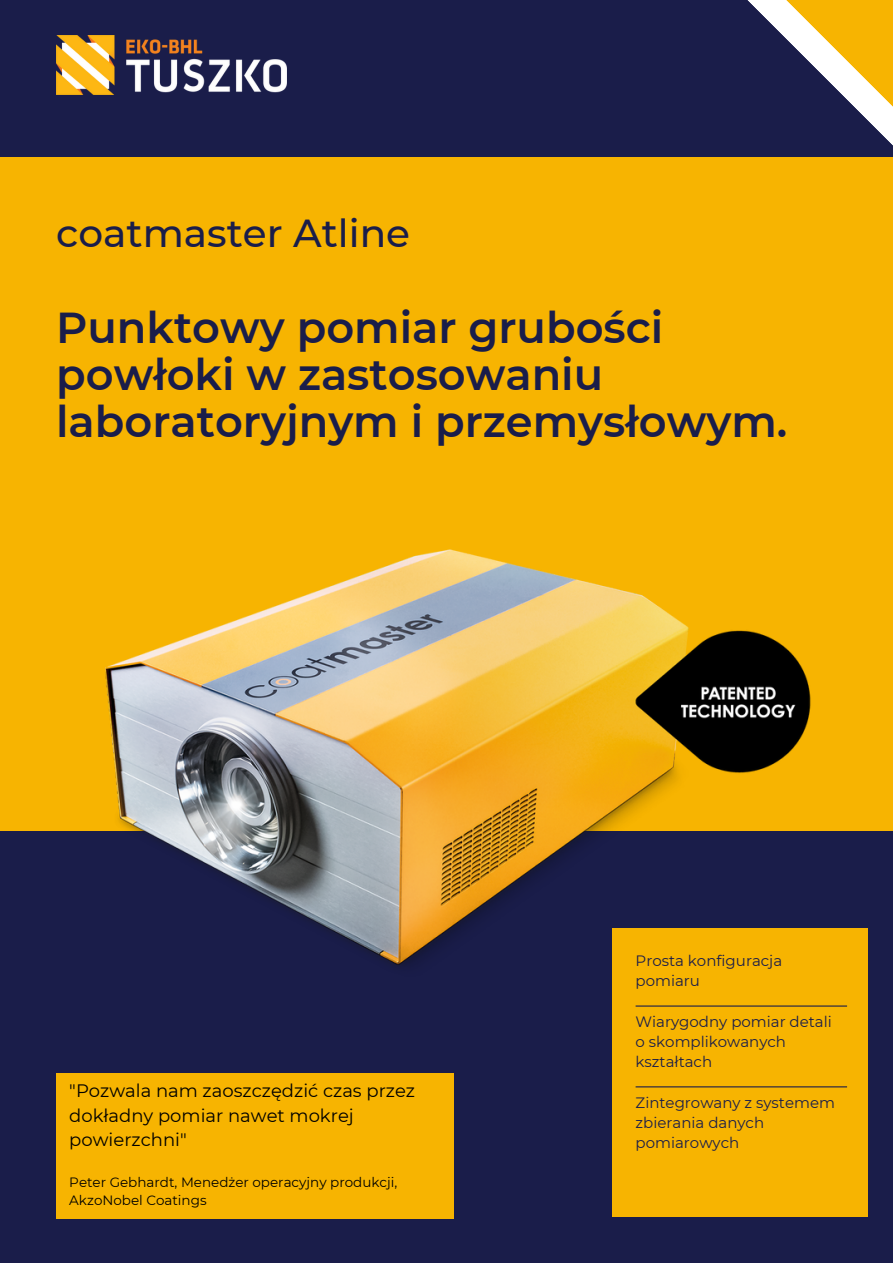
<style>
.page{position:relative;width:893px;height:1264px;background:#fff}
.page>*{position:absolute;margin:0;border:0;box-sizing:border-box;transform-origin:0 0}
.t1{font:600 43.2px/47.2px "Montserrat";color:#1a1d4a}
.t2{font:500 39px "Montserrat";color:#1a1d4a}
.t3{font:18px/24.8px "Montserrat";color:#000}
.t4{font:15px/20.2px "Montserrat";color:#1a1d4a}
.t5{font:13.5px/18px "Montserrat";color:#000}
</style>
<div class="page">
<div style="left:0;top:0;width:892px;height:1262px;background:#1a1d4a"></div>
<svg style="left:747px;top:0;width:145px;height:145px"></svg>
<img style="left:56px;top:36px;width:231px;height:58px">
<div style="left:0;top:157px;width:892px;height:673px;background:#f7b401"></div>
<div style="left:56px;top:1072px;width:397px;height:146px;background:#f7b401"></div>
<div style="left:612px;top:927px;width:255px;height:289px;background:#f7b401"></div>
<hr style="left:635px;top:1005px;width:212px;height:1px;background:#1a1d4a">
<hr style="left:635px;top:1086px;width:212px;height:1px;background:#1a1d4a">
<img style="left:82px;top:549px;width:745px;height:458px">
<h2 class="t2" style="left:56px;top:209px;width:355px">coatmaster Atline</h2>
<h1 class="t1" style="left:56px;top:304px;width:732px">Punktowy pomiar grubości powłoki w zastosowaniu laboratoryjnym i przemysłowym.</h1>
<p class="t3" style="left:69px;top:1078px;width:347px">"Pozwala nam zaoszczędzić czas przez dokładny pomiar nawet mokrej powierzchni"</p>
<p class="t5" style="left:69px;top:1172px;width:329px">Peter Gebhardt, Menedżer operacyjny produkcji,<br>AkzoNobel Coatings</p>
<p class="t4" style="left:635px;top:950px;width:148px">Prosta konfiguracja pomiaru</p>
<p class="t4" style="left:635px;top:1011px;width:198px">Wiarygodny pomiar detali o skomplikowanych kształtach</p>
<p class="t4" style="left:635px;top:1092px;width:201px">Zintegrowany z systemem zbierania danych pomiarowych</p>
</div>
